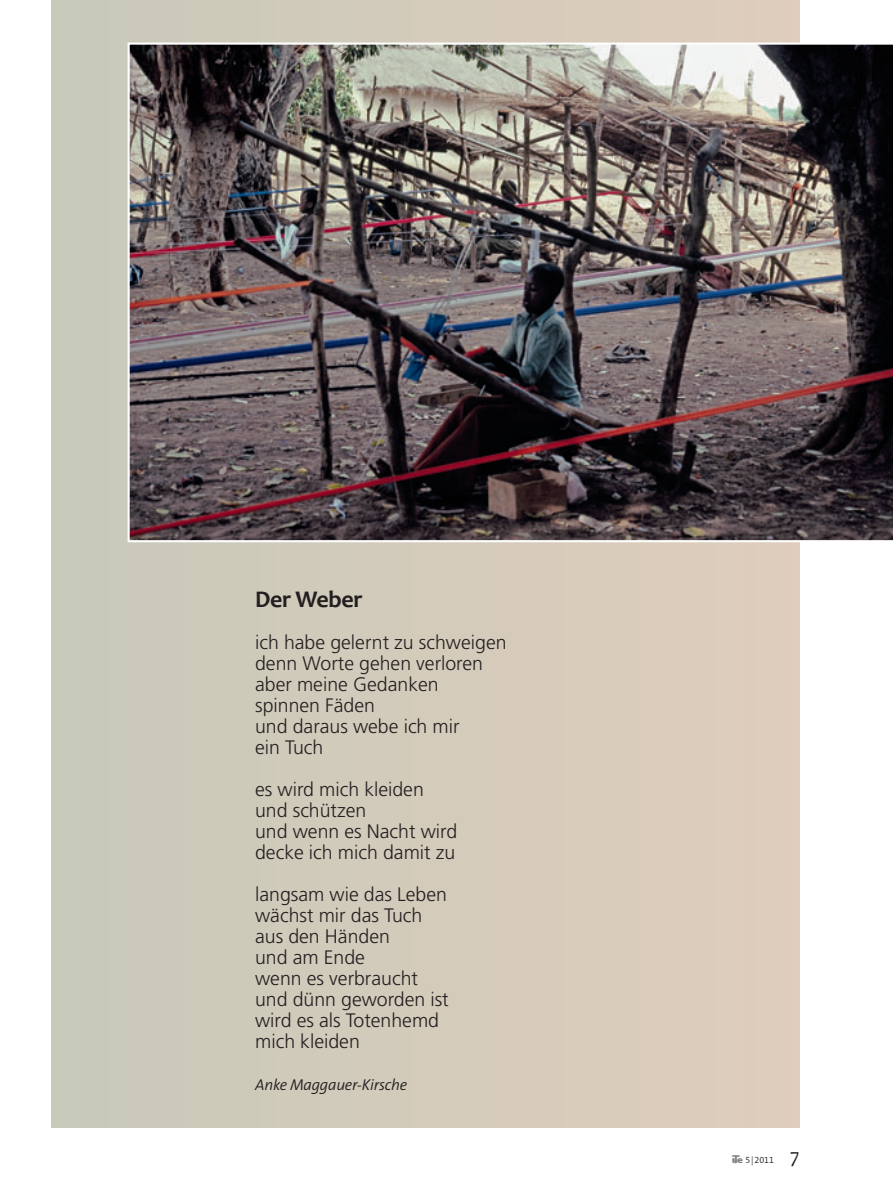
<style>
.page{position:relative;width:893px;height:1191px;background:#fff}
.page>*{position:absolute;margin:0;border:0;box-sizing:border-box;transform-origin:0 0}
.t1{font:700 24px "Candara";letter-spacing:-.015em;color:#231f20}
.t2{font:21px "Candara";color:#231f20;scale:.94 1}
.t3{font:300 19.5px/21px "Frutiger";color:#231f20}
.t4{font:italic 300 15.75px "The Sans SN";letter-spacing:-.015em;color:#231f20}
.t5{font:300 9px "The Sans SN";color:#231f20}
.s1{font-family:"Ite Font";font-weight:400;color:#808285}
</style>
<div class="page">
<div style="left:51px;top:0;width:748px;height:1127px;background:#d2cbbb"></div>
<img style="left:128px;top:43px;width:765px;height:499px">
<p class="t1" style="left:255px;top:583px;width:109px">Der Weber</p>
<p class="t3" style="left:255px;top:633px;width:253px">ich habe gelernt zu schweigen denn Worte gehen verloren aber meine Gedanken spinnen Fäden<br>und daraus webe ich mir<br>ein Tuch</p>
<p class="t3" style="left:255px;top:780px;width:204px">es wird mich kleiden und schützen<br>und wenn es Nacht wird decke ich mich damit zu</p>
<p class="t3" style="left:255px;top:885px;width:195px">langsam wie das Leben wächst mir das Tuch aus den Händen<br>und am Ende<br>wenn es verbraucht und dünn geworden ist wird es als Totenhemd mich kleiden</p>
<p class="t4" style="left:255px;top:1078px;width:154px">Anke Maggauer-Kirsche</p>
<p class="t5" style="left:732px;top:1156px;width:44px"><span class="s1">a</span> 5|2011</p>
<p class="t2" style="left:790px;top:1143px;width:11px">7</p>
</div>
